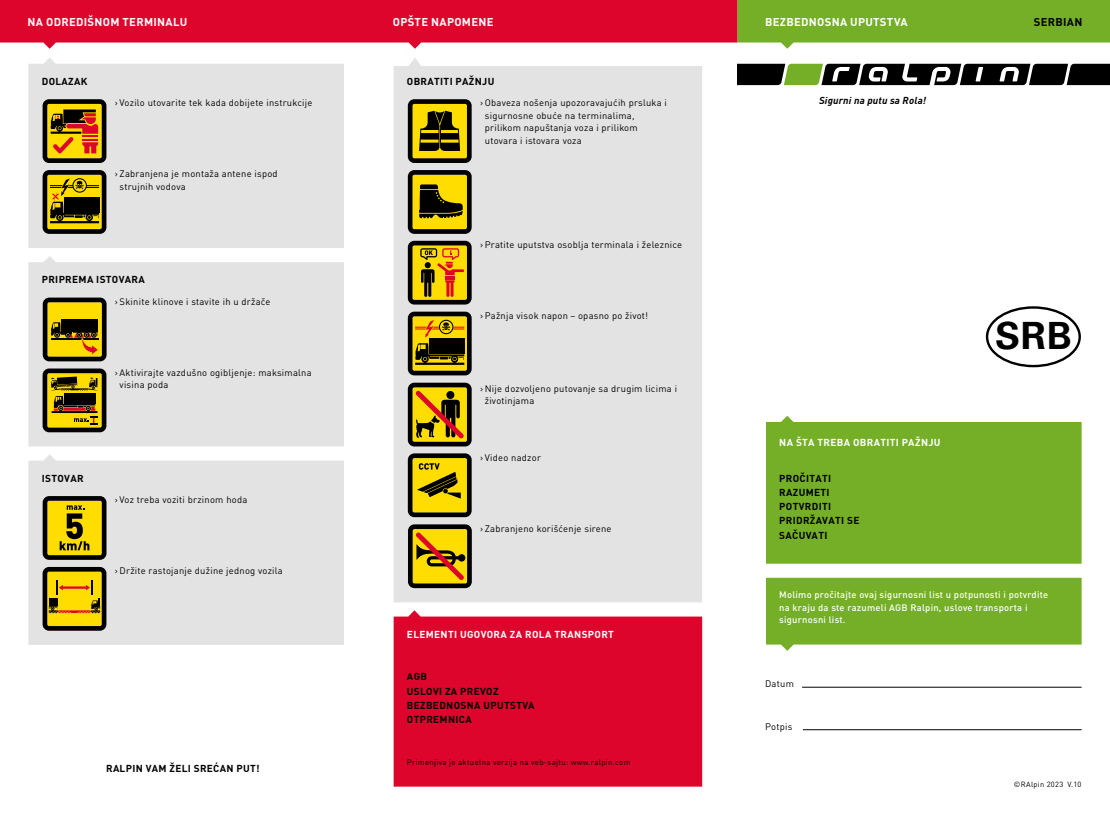
<style>
.page{position:relative;width:1110px;height:815px;background:#fff}
.page>*{position:absolute;margin:0;border:0;box-sizing:border-box;transform-origin:0 0}
.t1{font:700 37.5px "Univers LT Pro 65";color:#000}
.t2{font:700 11.25px "DIN Pro";letter-spacing:.025em;color:#fff}
.t3{font:700 11.25px "DIN Pro";letter-spacing:.025em;color:#000}
.t4{font:700 10px/14.1px "DIN Pro";letter-spacing:.035em;color:#000}
.t5{font:700 10px "DIN Pro";letter-spacing:.035em;color:#fff}
.t6{font:italic 700 10px "DIN Pro";letter-spacing:.02em;color:#000}
.t7{font:9.38px/12.5px "DIN Pro";letter-spacing:.025em;color:#000}
.t8{font:500 9.38px/12.5px "DIN Pro";letter-spacing:.025em;color:#fff}
.t9{font:7.75px "DIN Pro";letter-spacing:.04em;color:#000}
.t10{font:7.5px "DIN Pro";color:#000}
</style>
<div class="page">
<div style="left:393px;top:610px;width:309px;height:177px;background:#dd052b"></div>
<div style="left:393px;top:58px;width:309px;height:544px;background:#e3e3e3"></div>
<svg style="left:407px;top:241px;width:64px;height:64px;background:#a47f0b"></svg>
<svg style="left:407px;top:453px;width:64px;height:64px;background:#9d8907"></svg>
<svg style="left:408px;top:524px;width:63px;height:64px;background:#a48008"></svg>
<svg style="left:407px;top:312px;width:64px;height:63px;background:#796507"></svg>
<svg style="left:407px;top:383px;width:64px;height:63px;background:#947209"></svg>
<div style="left:446px;top:391px;width:8px;height:8px;background:#000;border-radius:50%"></div>
<svg style="left:407px;top:99px;width:64px;height:64px;background:#7b6b05"></svg>
<svg style="left:407px;top:170px;width:64px;height:64px;background:#847307"></svg>
<svg style="left:0;top:0;width:1109px;height:49px;background:#c25745"></svg>
<svg style="left:737px;top:64px;width:372px;height:21px;background:#32372b"></svg>
<hr style="left:802px;top:729px;width:279px;height:1px;background:#000">
<hr style="left:801px;top:687px;width:280px;height:1px;background:#000">
<div style="left:985px;top:306px;width:95px;height:61px;border:2px solid #000;border-radius:50%"></div>
<div style="left:28px;top:58px;width:316px;height:190px;background:#e3e3e3"></div>
<div style="left:28px;top:256px;width:316px;height:190px;background:#e3e3e3"></div>
<div style="left:28px;top:454px;width:316px;height:191px;background:#e3e3e3"></div>
<svg style="left:43px;top:99px;width:63px;height:64px;background:#96650b"></svg>
<svg style="left:43px;top:496px;width:63px;height:64px;background:#9e8904"></svg>
<svg style="left:43px;top:170px;width:63px;height:64px;background:#726204"></svg>
<svg style="left:43px;top:369px;width:63px;height:63px;background:#7c6704"></svg>
<svg style="left:43px;top:567px;width:63px;height:64px;background:#ab8e06"></svg>
<svg style="left:766px;top:578px;width:315px;height:73px;background:#7fb539"></svg>
<div style="left:766px;top:416px;width:315px;height:148px;background:#74af27"></div>
<svg style="left:43px;top:298px;width:63px;height:63px;background:#8b7404"></svg>
<p class="t2" style="left:28px;top:12px;width:161px">NA ODREDIŠNOM TERMINALU</p>
<p class="t4" style="left:42px;top:73px;width:47px">DOLAZAK</p>
<p class="t7" style="left:115px;top:96px;width:199px">› Vozilo utovarite tek kada dobijete instrukcije</p>
<p class="t7" style="left:120px;top:167px;width:159px;text-indent:-5px">› Zabranjena je montaža antene ispod strujnih vodova</p>
<p class="t4" style="left:42px;top:272px;width:104px">PRIPREMA ISTOVARA</p>
<p class="t7" style="left:115px;top:294px;width:157px">› Skinite klinove i stavite ih u držače</p>
<p class="t7" style="left:120px;top:365px;width:193px;text-indent:-5px">› Aktivirajte vazdušno ogibljenje: maksimalna visina poda</p>
<p class="t4" style="left:42px;top:470px;width:43px">ISTOVAR</p>
<p class="t7" style="left:115px;top:493px;width:134px">› Voz treba voziti brzinom hoda</p>
<p class="t7" style="left:115px;top:564px;width:169px">› Držite rastojanje dužine jednog vozila</p>
<p class="t4" style="left:106px;top:761px;width:155px">RALPIN VAM ŽELI SREĆAN PUT!</p>
<p class="t2" style="left:392px;top:12px;width:102px">OPŠTE NAPOMENE</p>
<p class="t2" style="left:764px;top:12px;width:144px">BEZBEDNOSNA UPUTSTVA</p>
<p class="t4" style="left:407px;top:73px;width:89px">OBRATITI PAŽNJU</p>
<p class="t7" style="left:484px;top:96px;width:183px;text-indent:-5px">› Obaveza nošenja upozoravajućih prsluka i sigurnosne obuće na terminalima, prilikom napuštanja voza i prilikom utovara i istovara voza</p>
<p class="t7" style="left:480px;top:238px;width:203px">› Pratite uputstva osoblja terminala i železnice</p>
<p class="t7" style="left:480px;top:308px;width:170px">› Pažnja visok napon – opasno po život!</p>
<p class="t7" style="left:484px;top:381px;width:194px;text-indent:-5px">› Nije dozvoljeno putovanje sa drugim licima i životinjama</p>
<p class="t7" style="left:480px;top:450px;width:62px">› Video nadzor</p>
<p class="t7" style="left:480px;top:521px;width:133px">› Zabranjeno korišćenje sirene</p>
<p class="t6" style="left:818px;top:92px;width:109px">Sigurni na putu sa Rola!</p>
<p class="t5" style="left:779px;top:435px;width:163px">NA ŠTA TREBA OBRATITI PAŽNJU</p>
<p class="t4" style="left:779px;top:470px;width:82px">PROČITATI<br>RAZUMETI<br>POTVRDITI<br>PRIDRŽAVATI SE<br>SAČUVATI</p>
<p class="t3" style="left:1033px;top:12px;width:50px">SERBIAN</p>
<h1 class="t1" style="left:994px;top:310px;width:78px">SRB</h1>
<p class="t5" style="left:407px;top:626px;width:208px">ELEMENTI UGOVORA ZA ROLA TRANSPORT</p>
<p class="t4" style="left:407px;top:668px;width:129px">AGB<br>USLOVI ZA PREVOZ<br>BEZBEDNOSNA UPUTSTVA<br>OTPREMNICA</p>
<p class="t9" style="left:407px;top:756px;width:225px">Primenjiva je aktuelna verzija na veb-sajtu: www.ralpin.com</p>
<p class="t8" style="left:779px;top:588px;width:270px">Molimo pročitajte ovaj sigurnosni list u potpunosti i potvrdite na kraju da ste razumeli AGB Ralpin, uslove transporta i sigurnosni list.</p>
<p class="t7" style="left:764px;top:677px;width:30px">Datum</p>
<p class="t7" style="left:764px;top:719px;width:29px">Potpis</p>
<p class="t10" style="left:1013px;top:778px;width:69px">©RAlpin 2023 V.10</p>
</div>
